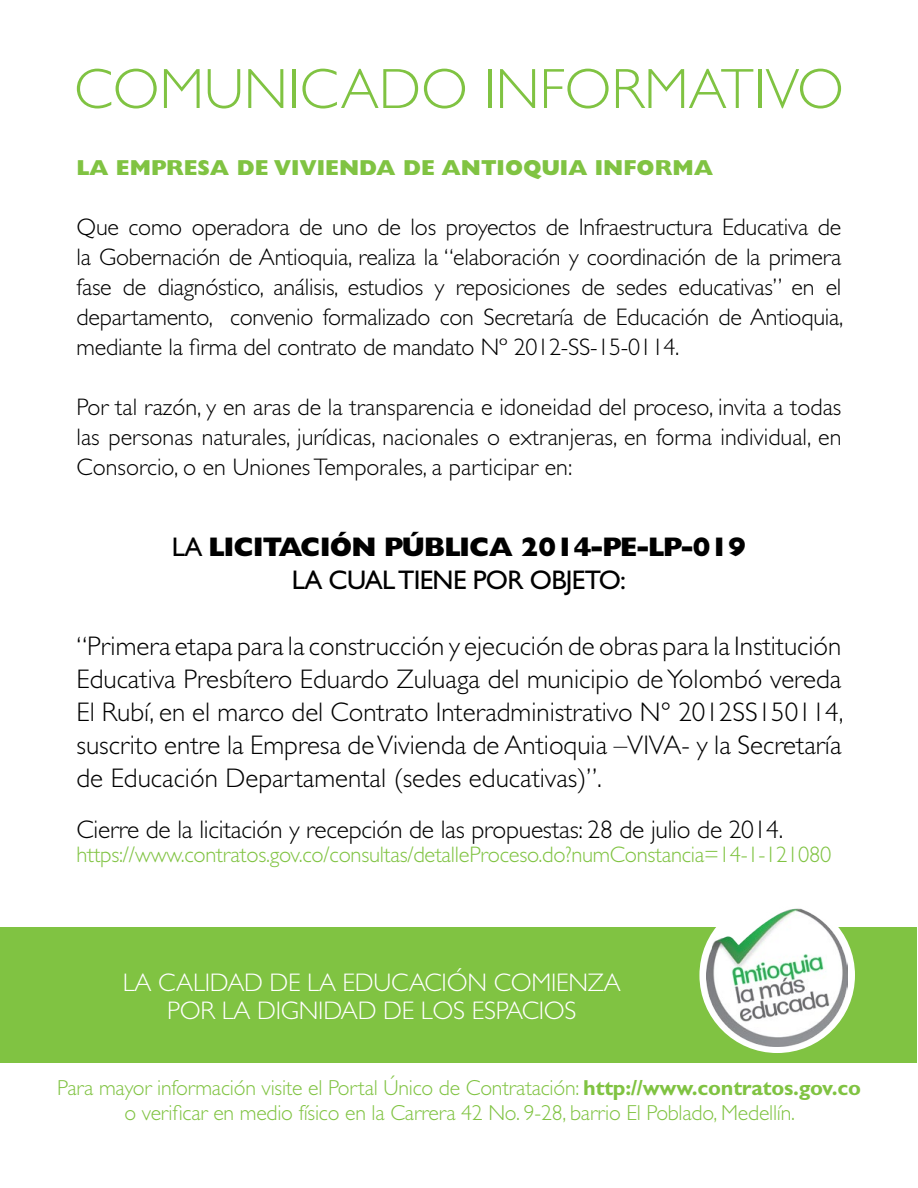
<style>
.page{position:relative;width:918px;height:1188px;background:#fff}
.page>*{position:absolute;margin:0;border:0;box-sizing:border-box;transform-origin:0 0}
.t1{font:300 57px "Gill Sans";color:#80c342}
.t2{font:300 27px/33px "Gill Sans";color:#000;text-align:justify}
.t3{font:800 27px/33px "Gill Sans";letter-spacing:-.025em;color:#000;text-align:center}
.t4{font:300 25.5px "Gill Sans";letter-spacing:-.01em;color:#000}
.t5{font:300 25.5px/28.5px "Gill Sans";letter-spacing:-.01em;color:#fff;text-align:center}
.t6{font:300 24px/30px "Gill Sans";color:#000;text-align:justify}
.t7{font:300 22.5px "Gill Sans";letter-spacing:-.01em;color:#80c342}
.t8{font:300 21.75px/25.5px "Gill Sans";letter-spacing:-.01em;color:#80c342;text-align:center}
.t9{font:800 21.75px "Gill Sans";color:#80c342}
.s1{font-weight:400}
.s2{font-weight:700}
</style>
<div class="page">
<div style="left:1px;top:927px;width:916px;height:135px;background:#80c342"></div>
<div style="left:699px;top:897px;width:156px;height:156px;background:#fff;border-radius:50%"></div>
<img style="left:707px;top:908px;width:141px;height:138px">
<h1 class="t1" style="left:74px;top:57px;width:771px">COMUNICADO INFORMATIVO</h1>
<p class="t9" style="left:76px;top:155px;width:638px">LA EMPRESA DE VIVIENDA DE ANTIOQUIA INFORMA</p>
<p class="t6" style="left:76px;top:212px;width:768px">Que como operadora de uno de los proyectos de Infraestructura Educativa de la Gobernación de Antioquia, realiza la “elaboración y coordinación de la primera fase de diagnóstico, análisis, estudios y reposiciones de sedes educativas” en el departamento, convenio formalizado con Secretaría de Educación de Antioquia, mediante la firma del contrato de mandato Nº 2012-SS-15-0114.</p>
<p class="t6" style="left:76px;top:392px;width:766px">Por tal razón, y en aras de la transparencia e idoneidad del proceso, invita a todas las personas naturales, jurídicas, nacionales o extranjeras, en forma individual, en Consorcio, o en Uniones Temporales, a participar en:</p>
<p class="t3" style="left:172px;top:530px;width:576px"><span class="s1">LA</span> LICITACIÓN PÚBLICA 2014-PE-LP-019<br><span class="s1">LA CUAL TIENE POR OBJETO:</span></p>
<p class="t2" style="left:77px;top:629px;width:769px">“Primera etapa para la construcción y ejecución de obras para la Institución Educativa Presbítero Eduardo Zuluaga del municipio de Yolombó vereda El Rubí, en el marco del Contrato Interadministrativo N° 2012SS150114, suscrito entre la Empresa de Vivienda de Antioquia –VIVA- y la Secretaría de Educación Departamental (sedes educativas)”.</p>
<p class="t4" style="left:76px;top:815px;width:708px">Cierre de la licitación y recepción de las propuestas: 28 de julio de 2014.</p>
<p class="t7" style="left:76px;top:841px;width:756px">https://www.contratos.gov.co/consultas/detalleProceso.do?numConstancia=14-1-121080</p>
<p class="t5" style="left:123px;top:968px;width:499px">LA CALIDAD DE LA EDUCACIÓN COMIENZA<br>POR LA DIGNIDAD DE LOS ESPACIOS</p>
<p class="t8" style="left:57px;top:1075px;width:805px">Para mayor información visite el Portal Único de Contratación: <span class="s2">http://www.contratos.gov.co </span>o verificar en medio físico en la Carrera 42 No. 9-28, barrio El Poblado, Medellín.</p>
</div>
